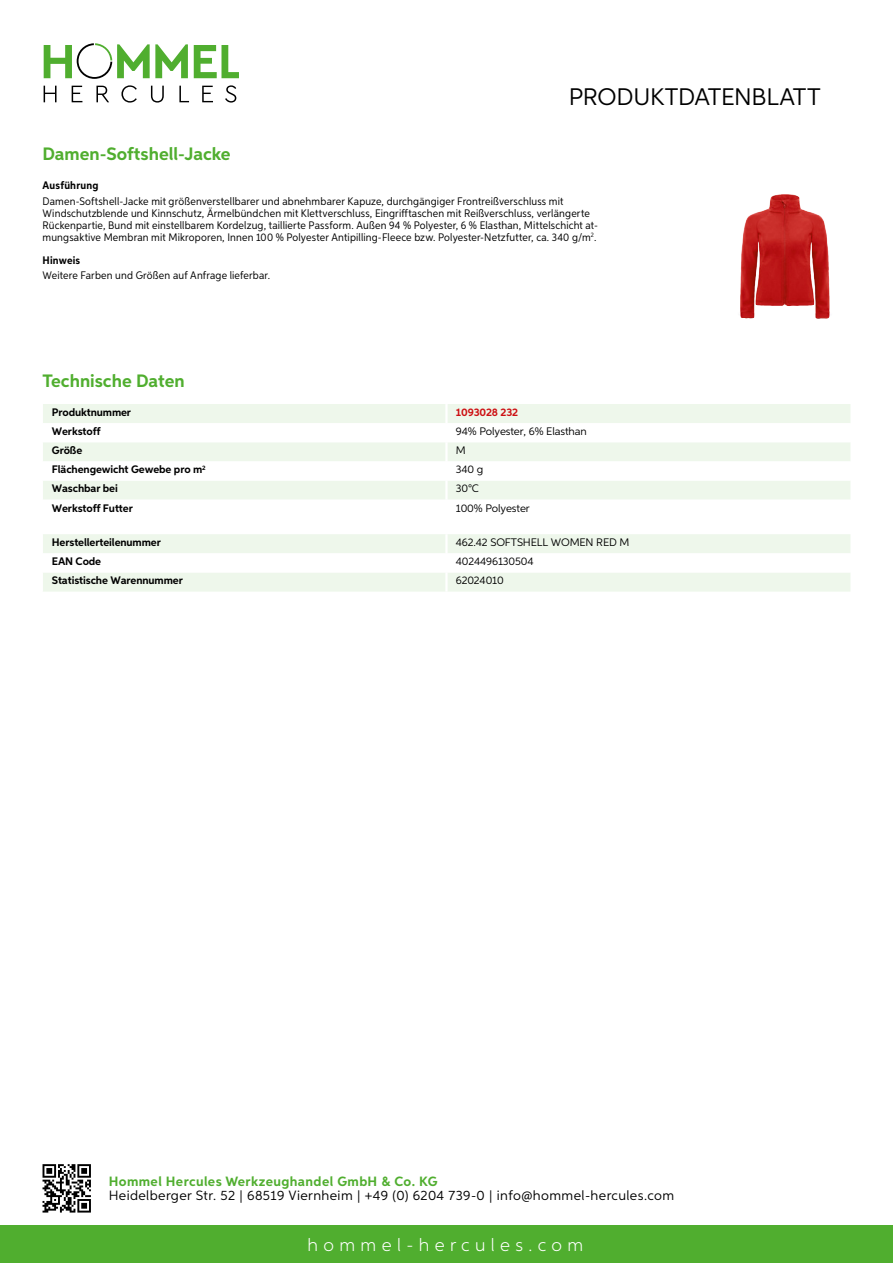
<style>
.page{position:relative;width:893px;height:1263px;background:#fff}
.page>*{position:absolute;margin:0;border:0;box-sizing:border-box;transform-origin:0 0}
.t1{font:24px "Aspira";letter-spacing:-.01em;color:#000}
.t2{font:700 18px "Aspira";color:#50ae2f}
.t3{font:300 18px "Aspira";letter-spacing:.3em;color:#fff}
.t4{font:13.5px "Aspira";letter-spacing:.03em;color:#000}
.t5{font:700 13.5px "Aspira";letter-spacing:.03em;color:#50ae2f}
.t6{font:10.95px/12px "Aspira Nar";letter-spacing:.015em;color:#000}
.t7{font:700 10.95px "Aspira";letter-spacing:-.01em;color:#000}
.t8{font:10.95px "Aspira";letter-spacing:-.01em;color:#000}
.t9{font:700 10.95px "Aspira Nar";letter-spacing:.02em;color:#000}
.t10{font:700 10.95px "Aspira";letter-spacing:-.01em;color:#cd1013}
</style>
<div class="page">
<div style="left:0;top:1226px;width:893px;height:37px;background:#50ae2f"></div>
<svg style="left:43px;top:1164px;width:48px;height:48px"></svg>
<svg style="left:194px;top:45px;width:45px;height:33px"></svg>
<svg style="left:44px;top:43px;width:144px;height:36px"></svg>
<svg style="left:44px;top:86px;width:13px;height:16px"></svg>
<svg style="left:72px;top:86px;width:10px;height:16px"></svg>
<svg style="left:96px;top:86px;width:13px;height:16px"></svg>
<svg style="left:121px;top:85px;width:16px;height:18px"></svg>
<svg style="left:151px;top:86px;width:13px;height:17px"></svg>
<svg style="left:179px;top:86px;width:10px;height:16px"></svg>
<svg style="left:202px;top:86px;width:11px;height:16px"></svg>
<svg style="left:225px;top:85px;width:11px;height:18px"></svg>
<div style="left:43px;top:404px;width:807px;height:19px;background:#eef7eb"></div>
<svg style="left:43px;top:442px;width:807px;height:57px;fill:#eef7eb"></svg>
<hr style="left:445px;top:404px;width:3px;height:19px;background:#fff">
<hr style="left:445px;top:442px;width:3px;height:19px;background:#fff">
<hr style="left:445px;top:461px;width:3px;height:19px;background:#fff">
<hr style="left:445px;top:480px;width:3px;height:20px;background:#fff">
<svg style="left:43px;top:534px;width:807px;height:58px"></svg>
<hr style="left:445px;top:572px;width:3px;height:20px;background:#fff">
<img style="left:740px;top:194px;width:90px;height:125px">
<h1 class="t1" style="left:569px;top:82px;width:253px">Produktdatenblatt</h1>
<h2 class="t2" style="left:43px;top:142px;width:190px">Damen-Softshell-Jacke</h2>
<p class="t9" style="left:43px;top:179px;width:58px">Ausführung</p>
<p class="t6" style="left:43px;top:195px;width:557px">Damen-Softshell-Jacke mit größenverstellbarer und abnehmbarer Kapuze, durchgängiger Frontreißverschluss mit Windschutzblende und Kinnschutz, Ärmelbündchen mit Klettverschluss, Eingrifftaschen mit Reißverschluss, verlängerte Rückenpartie, Bund mit einstellbarem Kordelzug, taillierte Passform. Außen 94 % Polyester, 6 % Elasthan, Mittelschicht at&shy;mungsaktive Membran mit Mikroporen, Innen 100 % Polyester Antipilling-Fleece bzw. Polyester-Netzfutter, ca. 340 g/m<sup>2</sup>.</p>
<p class="t9" style="left:43px;top:253px;width:39px">Hinweis</p>
<p class="t6" style="left:43px;top:269px;width:229px">Weitere Farben und Größen auf Anfrage lieferbar.</p>
<h2 class="t2" style="left:43px;top:370px;width:144px">Technische Daten</h2>
<p class="t7" style="left:52px;top:405px;width:81px">Produktnummer</p>
<p class="t10" style="left:456px;top:405px;width:64px">1093028 232</p>
<p class="t7" style="left:52px;top:425px;width:50px">Werkstoff</p>
<p class="t8" style="left:456px;top:425px;width:132px">94% Polyester, 6% Elasthan</p>
<p class="t7" style="left:52px;top:444px;width:32px">Größe</p>
<p class="t8" style="left:456px;top:444px;width:11px">M</p>
<p class="t7" style="left:52px;top:463px;width:155px">Flächengewicht Gewebe pro m<sup>2</sup></p>
<p class="t8" style="left:456px;top:463px;width:29px">340 g</p>
<p class="t7" style="left:52px;top:482px;width:68px">Waschbar bei</p>
<p class="t8" style="left:456px;top:482px;width:25px">30°C</p>
<p class="t7" style="left:52px;top:501px;width:82px">Werkstoff Futter</p>
<p class="t8" style="left:456px;top:501px;width:75px">100% Polyester</p>
<p class="t7" style="left:52px;top:536px;width:111px">Herstellerteilenummer</p>
<p class="t8" style="left:456px;top:536px;width:82px">462.42 SOFTSHELL</p>
<p class="t8" style="left:551px;top:536px;width:53px">WOMEN RED</p>
<p class="t8" style="left:619px;top:536px;width:11px">M</p>
<p class="t7" style="left:52px;top:555px;width:51px">EAN Code</p>
<p class="t8" style="left:456px;top:555px;width:79px">4024496130504</p>
<p class="t7" style="left:52px;top:574px;width:132px">Statistische Warennummer</p>
<p class="t8" style="left:456px;top:574px;width:49px">62024010</p>
<p class="t5" style="left:109px;top:1172px;width:330px">Hommel Hercules Werkzeughandel GmbH &amp; Co. KG</p>
<p class="t4" style="left:109px;top:1187px;width:567px">Heidelberger Str. 52 | 68519 Viernheim | +49 (0) 6204 739-0 | info@hommel-hercules.com</p>
<h2 class="t3" style="left:307px;top:1234px;width:277px">hommel-hercules.com</h2>
</div>
